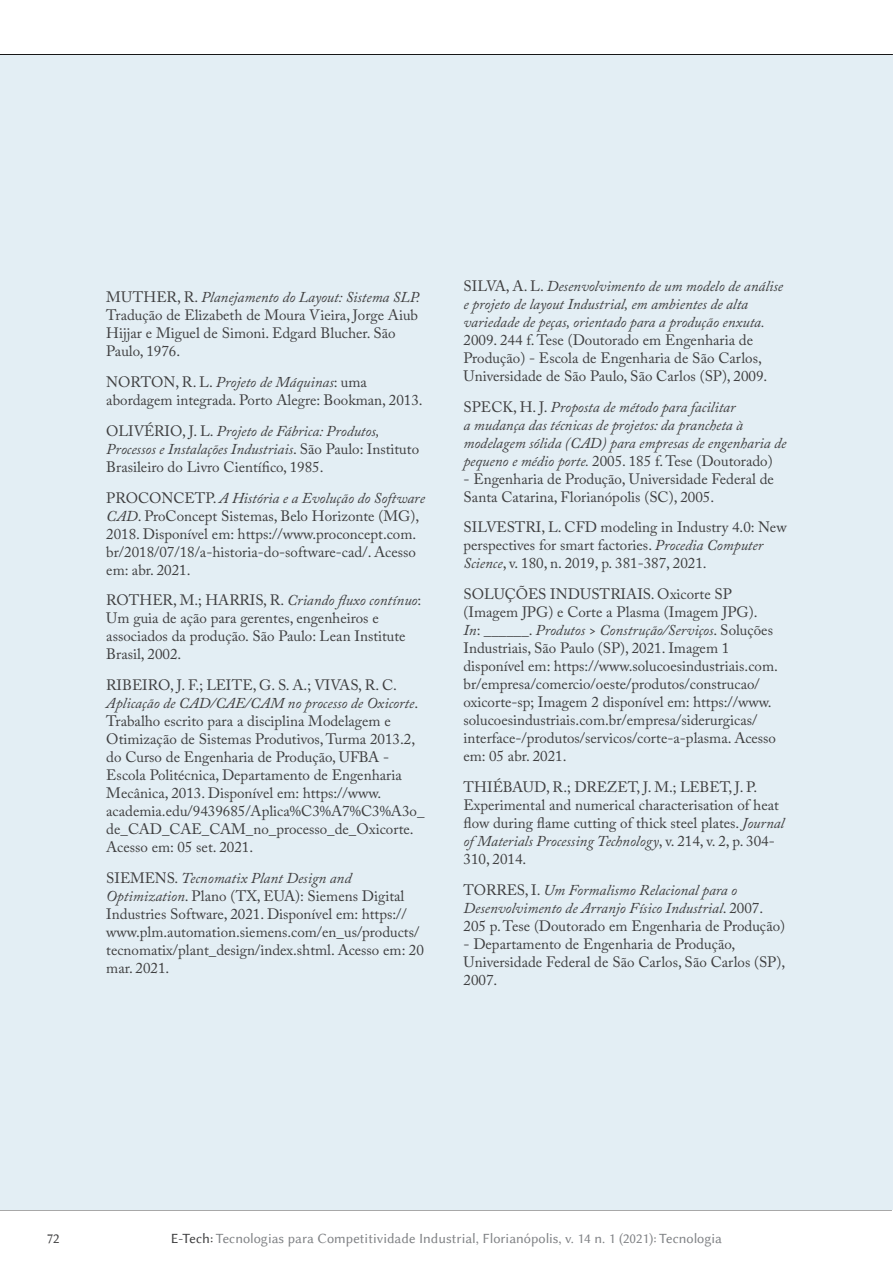
<style>
.page{position:relative;width:893px;height:1263px;background:#fff}
.page>*{position:absolute;margin:0;border:0;box-sizing:border-box;transform-origin:0 0}
.t1{font:15px/18px "Adobe Caslon Pro";color:#3e3e3f}
.t2{font:italic 15px/18px "Adobe Caslon Pro";color:#3e3e3f}
.t3{font:14.25px "Lin Biolinum";color:#808285}
.t4{font:14.25px "Lin Biolinum";color:#3e3e3f}
.s1{font-style:italic}
.s2{font-style:normal}
.s3{color:#3e3e3f}
</style>
<div class="page">
<hr style="left:0;top:1209px;width:892px;height:1px;background:#000">
<hr style="left:0;top:54px;width:893px;height:1px;background:#000">
<div style="left:0;top:55px;width:446px;height:1154px;background:#e3eef4"></div>
<div style="left:446px;top:55px;width:447px;height:1154px;background:#e3eef4"></div>
<p class="t1" style="left:106px;top:288px;width:315px">MUTHER, R. <span class="s1">Planejamento do Layout: Sistema SLP.<br></span>Tradução de Elizabeth de Moura Vieira, Jorge Aiub Hijjar e Miguel de Simoni. Edgard Blucher. São Paulo, 1976.</p>
<p class="t1" style="left:106px;top:373px;width:318px">NORTON, R. L. <span class="s1">Projeto de Máquinas</span>: uma abordagem integrada. Porto Alegre: Bookman, 2013.</p>
<p class="t1" style="left:106px;top:422px;width:314px">OLIVÉRIO, J. L. <span class="s1">Projeto de Fábrica: Produtos,<br>Processos e Instalações Industriais</span>. São Paulo: Instituto<br>Brasileiro do Livro Científico, 1985.</p>
<p class="t1" style="left:106px;top:488px;width:320px">PROCONCETP. <span class="s1">A História e a Evolução do Software CAD</span>. ProConcept Sistemas, Belo Horizonte (MG), 2018. Disponível em: https://www.proconcept.com. br/2018/07/18/a-historia-do-software-cad/. Acesso em: abr. 2021.</p>
<p class="t1" style="left:106px;top:591px;width:317px">ROTHER, M.; HARRIS, R. <span class="s1">Criando fluxo contínuo</span>:<br>Um guia de ação para gerentes, engenheiros e associados da produção. São Paulo: Lean Institute Brasil, 2002.</p>
<p class="t1" style="left:106px;top:676px;width:320px">RIBEIRO, J. F.; LEITE, G. S. A.; VIVAS, R. C.<br><span class="s1">Aplicação de CAD/CAE/CAM no processo de Oxicorte</span>.<br>Trabalho escrito para a disciplina Modelagem e Otimização de Sistemas Produtivos, Turma 2013.2, do Curso de Engenharia de Produção, UFBA - Escola Politécnica, Departamento de Engenharia Mecânica, 2013. Disponível em: https://www. academia.edu/9439685/Aplica%C3%A7%C3%A3o_ de_CAD_CAE_CAM_no_processo_de_Oxicorte.<br>Acesso em: 05 set. 2021.</p>
<p class="t1" style="left:106px;top:869px;width:319px">SIEMENS. <span class="s1">Tecnomatix Plant Design and Optimization</span>. Plano (TX, EUA): Siemens Digital Industries Software, 2021. Disponível em: https:// www.plm.automation.siemens.com/en_us/products/ tecnomatix/plant_design/index.shtml. Acesso em: 20 mar. 2021.</p>
<p class="t2" style="left:463px;top:277px;width:321px"><span class="s2">SILVA, A. L.</span> Desenvolvimento de um modelo de análise e projeto de layout Industrial, em ambientes de alta variedade de peças, orientado para a produção enxuta.</p>
<p class="t1" style="left:463px;top:331px;width:305px">2009. 244 f. Tese (Doutorado em Engenharia de<br>Produção) - Escola de Engenharia de São Carlos,<br>Universidade de São Paulo, São Carlos (SP), 2009.</p>
<p class="t2" style="left:463px;top:397px;width:324px"><span class="s2">SPECK, H. J.</span> Proposta de método para facilitar<br>a mudança das técnicas de projetos: da prancheta à modelagem sólida (CAD) para empresas de engenharia de pequeno e médio porte. <span class="s2">2005. 185 f. Tese (Doutorado)</span></p>
<p class="t1" style="left:463px;top:469px;width:312px">- Engenharia de Produção, Universidade Federal de<br>Santa Catarina, Florianópolis (SC), 2005.</p>
<p class="t1" style="left:463px;top:518px;width:325px">SILVESTRI, L. CFD modeling in Industry 4.0: New perspectives for smart factories. <span class="s1">Procedia Computer<br>Science</span>, v. 180, n. 2019, p. 381-387, 2021.</p>
<p class="t1" style="left:463px;top:585px;width:316px">SOLUÇÕES INDUSTRIAIS. Oxicorte SP (Imagem JPG) e Corte a Plasma (Imagem JPG).<br><span class="s1">In</span>: ______. <span class="s1">Produtos &gt; Construção/Serviços</span>. Soluções Industriais, São Paulo (SP), 2021. Imagem 1 disponível em: https://www.solucoesindustriais.com. br/empresa/comercio/oeste/produtos/construcao/ oxicorte-sp; Imagem 2 disponível em: https://www. solucoesindustriais.com.br/empresa/siderurgicas/ interface-/produtos/servicos/corte-a-plasma. Acesso em: 05 abr. 2021.</p>
<p class="t1" style="left:463px;top:778px;width:322px">THIÉBAUD, R.; DREZET, J. M.; LEBET, J. P.<br>Experimental and numerical characterisation of heat flow during flame cutting of thick steel plates. <span class="s1">Journal of Materials Processing Technology</span>, v. 214, v. 2, p. 304- 310, 2014.</p>
<p class="t2" style="left:463px;top:880px;width:323px"><span class="s2">TORRES, I.</span> Um Formalismo Relacional para o<br>Desenvolvimento de Arranjo Físico Industrial<span class="s2">. 2007.<br>205 p. Tese (Doutorado em Engenharia de Produção)</span></p>
<p class="t1" style="left:463px;top:934px;width:323px">- Departamento de Engenharia de Produção,<br>Universidade Federal de São Carlos, São Carlos (SP),<br>2007.</p>
<p class="t4" style="left:47px;top:1230px;width:14px">72</p>
<p class="t3" style="left:171px;top:1230px;width:553px"><span class="s3">E-Tech:</span> Tecnologias para Competitividade Industrial, Florianópolis, v. 14 n. 1 (2021): Tecnologia</p>
</div>
